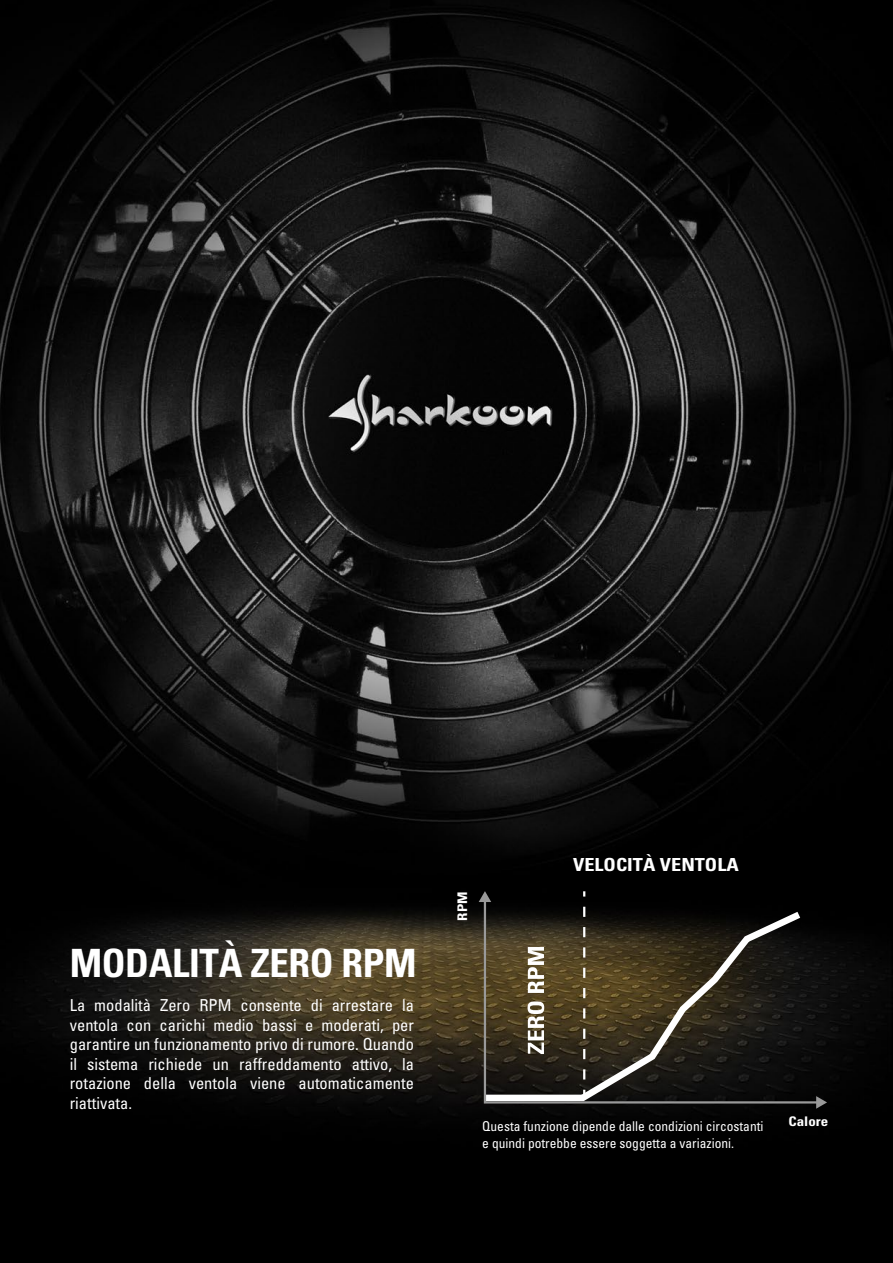
<style>
.page{position:relative;width:893px;height:1263px;background:#fff}
.page>*{position:absolute;margin:0;border:0;box-sizing:border-box;transform-origin:0 0}
.t1{font:700 condensed 39px "Univers";letter-spacing:-.01em;color:#fff}
.t2{font:700 condensed 18px "Univers";color:#fff;scale:1.13 1}
.t3{font:condensed 16.5px/19.5px "Univers";color:#fff;text-align:justify}
.t4{font:condensed 13.5px/16.2px "Univers";color:#fff}
.t5{font:700 condensed 13.2px "Univers";color:#fff;scale:1.13 1}
</style>
<div class="page">
<img style="left:0;top:0;width:893px;height:1263px">
<svg style="left:483px;top:898px;width:337px;height:207px;background:#352f24"></svg>
<svg style="left:479px;top:891px;width:12px;height:11px"></svg>
<svg style="left:816px;top:1096px;width:11px;height:13px"></svg>
<h1 class="t1" style="left:70px;top:939px;width:348px">MODALITÀ ZERO RPM</h1>
<p class="t3" style="left:70px;top:995px;width:346px">La modalità Zero RPM consente di arrestare la ventola con carichi medio bassi e moderati, per garantire un funzionamento privo di rumore. Quando il sistema richiede un raffreddamento attivo, la rotazione della ventola viene automaticamente riattivata.</p>
<p class="t5" style="left:454px;top:921px;width:27px;rotate:-90deg">RPM</p>
<p class="t2" style="left:573px;top:853px;width:148px">VELOCITÀ VENTOLA</p>
<p class="t4" style="left:482px;top:1118px;width:283px">Questa funzione dipende dalle condizioni circostanti e quindi potrebbe essere soggetta a variazioni.</p>
<p class="t5" style="left:788px;top:1113px;width:37px">Calore</p>
</div>
